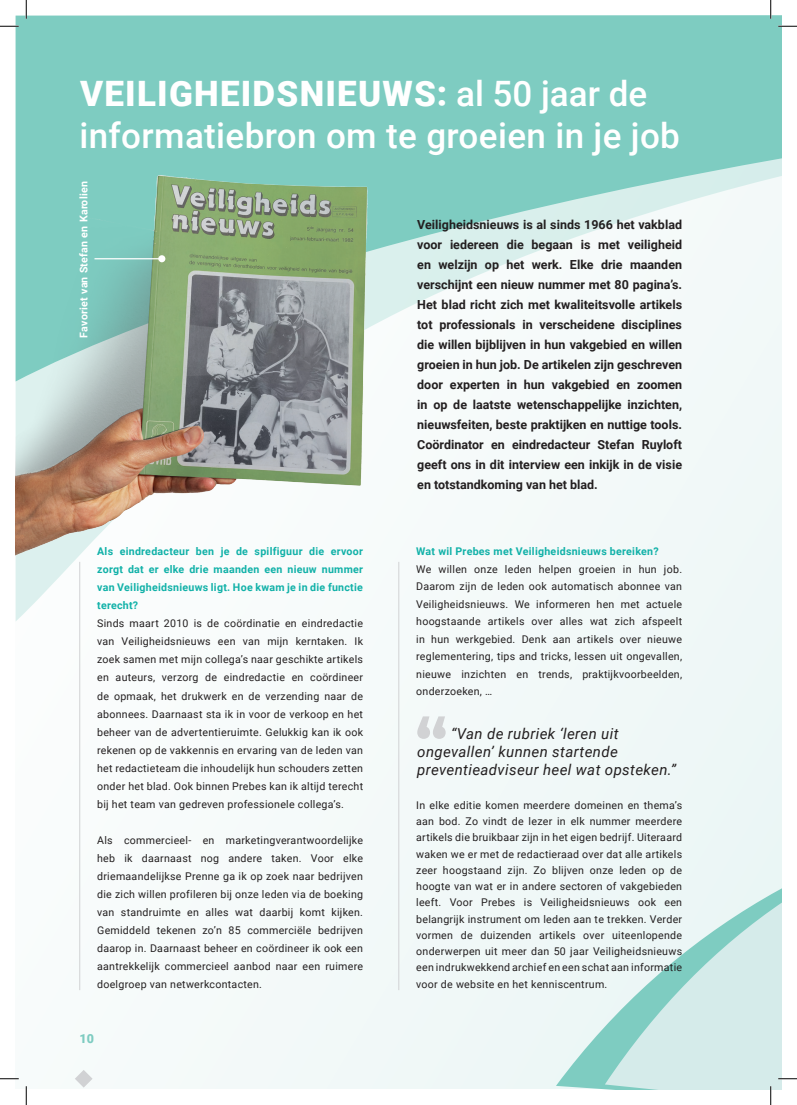
<style>
.page{position:relative;width:797px;height:1105px;background:#fff}
.page>*{position:absolute;margin:0;border:0;box-sizing:border-box;transform-origin:0 0}
.t1{font:500 35px/42px "Roboto";letter-spacing:.01em;color:#fff}
.t2{font:italic 15px/18px "Roboto";letter-spacing:.025em;color:#231f20}
.t3{font:700 12.5px/20px "Roboto";color:#231f20;text-align:justify}
.t4{font:900 12.5px "Roboto";color:#7eccc1}
.t5{font:10.62px/18px "Roboto";letter-spacing:.025em;color:#231f20;text-align:justify}
.t6{font:700 10.62px/18px "Roboto";letter-spacing:.025em;color:#11b1a8;text-align:justify}
.t7{font:700 10.62px "Roboto";letter-spacing:.025em;color:#fff}
.s1{font-weight:900}
</style>
<div class="page">
<div style="left:16px;top:16px;width:765px;height:1072px;background:#f3f9f9"></div>
<svg style="left:556px;top:1026px;width:49px;height:63px"></svg>
<svg style="left:16px;top:16px;width:765px;height:228px;background:#8ed2c8"></svg>
<img style="left:16px;top:93px;width:541px;height:473px">
<svg style="left:605px;top:835px;width:176px;height:254px"></svg>
<svg style="left:75px;top:1070px;width:18px;height:17px"></svg>
<hr style="left:79px;top:562px;width:1px;height:428px;background:#d1d2d4">
<hr style="left:398px;top:562px;width:1px;height:428px;background:#d1d2d4">
<svg style="left:417px;top:716px;width:28px;height:23px"></svg>
<div style="left:158px;top:255px;width:7px;height:7px;background:#fff;border-radius:50%"></div>
<hr style="left:94px;top:258px;width:68px;height:1px;background:#fff">
<svg style="left:0;top:25px;width:19px;height:2px"></svg>
<svg style="left:778px;top:25px;width:19px;height:2px"></svg>
<svg style="left:0;top:1078px;width:19px;height:1px"></svg>
<svg style="left:778px;top:1078px;width:19px;height:1px"></svg>
<svg style="left:25px;top:0;width:2px;height:19px"></svg>
<svg style="left:25px;top:1086px;width:2px;height:19px"></svg>
<svg style="left:770px;top:0;width:1px;height:19px"></svg>
<svg style="left:770px;top:1086px;width:1px;height:19px"></svg>
<h1 class="t1" style="left:79px;top:71px;width:602px"><span class="s1">VEILIGHEIDSNIEUWS:</span> al 50 jaar de informatiebron om te groeien in je job</h1>
<p class="t7" style="left:76px;top:338px;width:158px;rotate:-90deg">Favoriet van Stefan en Karolien</p>
<p class="t6" style="left:97px;top:542px;width:267px">Als eindredacteur ben je de spilfiguur die ervoor zorgt dat er elke drie maanden een nieuw nummer van Veiligheidsnieuws ligt. Hoe kwam je in die functie terecht?</p>
<p class="t5" style="left:97px;top:614px;width:267px">Sinds maart 2010 is de coördinatie en eindredactie van Veiligheidsnieuws een van mijn kerntaken. Ik zoek samen met mijn collega’s naar geschikte artikels en auteurs, verzorg de eindredactie en coördineer de opmaak, het drukwerk en de verzending naar de abonnees. Daarnaast sta ik in voor de verkoop en het beheer van de advertentieruimte. Gelukkig kan ik ook rekenen op de vakkennis en ervaring van de leden van het redactieteam die inhoudelijk hun schouders zetten onder het blad. Ook binnen Prebes kan ik altijd terecht bij het team van gedreven professionele collega’s.</p>
<p class="t5" style="left:97px;top:831px;width:267px">Als commercieel- en marketingverantwoordelijke heb ik daarnaast nog andere taken. Voor elke driemaandelijkse Prenne ga ik op zoek naar bedrijven die zich willen profileren bij onze leden via de boeking van standruimte en alles wat daarbij komt kijken.<br>Gemiddeld tekenen zo’n 85 commerciële bedrijven daarop in. Daarnaast beheer en coördineer ik ook een aantrekkelijk commercieel aanbod naar een ruimere doelgroep van netwerkcontacten.</p>
<p class="t4" style="left:79px;top:1030px;width:16px">10</p>
<p class="t3" style="left:417px;top:214px;width:266px">Veiligheidsnieuws is al sinds 1966 het vakblad voor iedereen die begaan is met veiligheid en welzijn op het werk. Elke drie maanden verschijnt een nieuw nummer met 80 pagina’s.<br>Het blad richt zich met kwaliteitsvolle artikels tot professionals in verscheidene disciplines die willen bijblijven in hun vakgebied en willen groeien in hun job. De artikelen zijn geschreven door experten in hun vakgebied en zoomen in op de laatste wetenschappelijke inzichten, nieuwsfeiten, beste praktijken en nuttige tools.<br>Coördinator en eindredacteur Stefan Ruyloft geeft ons in dit interview een inkijk in de visie en totstandkoming van het blad.</p>
<p class="t6" style="left:416px;top:542px;width:244px">Wat wil Prebes met Veiligheidsnieuws bereiken?</p>
<p class="t5" style="left:416px;top:560px;width:267px;line-height:17.5px">We willen onze leden helpen groeien in hun job.<br>Daarom zijn de leden ook automatisch abonnee van Veiligheidsnieuws. We informeren hen met actuele hoogstaande artikels over alles wat zich afspeelt in hun werkgebied. Denk aan artikels over nieuwe reglementering, tips and tricks, lessen uit ongevallen, nieuwe inzichten en trends, praktijkvoorbeelden, onderzoeken, …</p>
<h2 class="t2" style="left:417px;top:724px;width:260px;text-indent:34px">“Van de rubriek ‘leren uit ongevallen’ kunnen startende preventieadviseur heel wat opsteken.”</h2>
<p class="t5" style="left:416px;top:796px;width:267px;line-height:16.2px">In elke editie komen meerdere domeinen en thema’s aan bod. Zo vindt de lezer in elk nummer meerdere artikels die bruikbaar zijn in het eigen bedrijf. Uiteraard waken we er met de redactieraad over dat alle artikels zeer hoogstaand zijn. Zo blijven onze leden op de hoogte van wat er in andere sectoren of vakgebieden leeft. Voor Prebes is Veiligheidsnieuws ook een belangrijk instrument om leden aan te trekken. Verder vormen de duizenden artikels over uiteenlopende onderwerpen uit meer dan 50 jaar Veiligheidsnieuws een indrukwekkend archief en een schat aan informatie voor de website en het kenniscentrum.</p>
</div>
